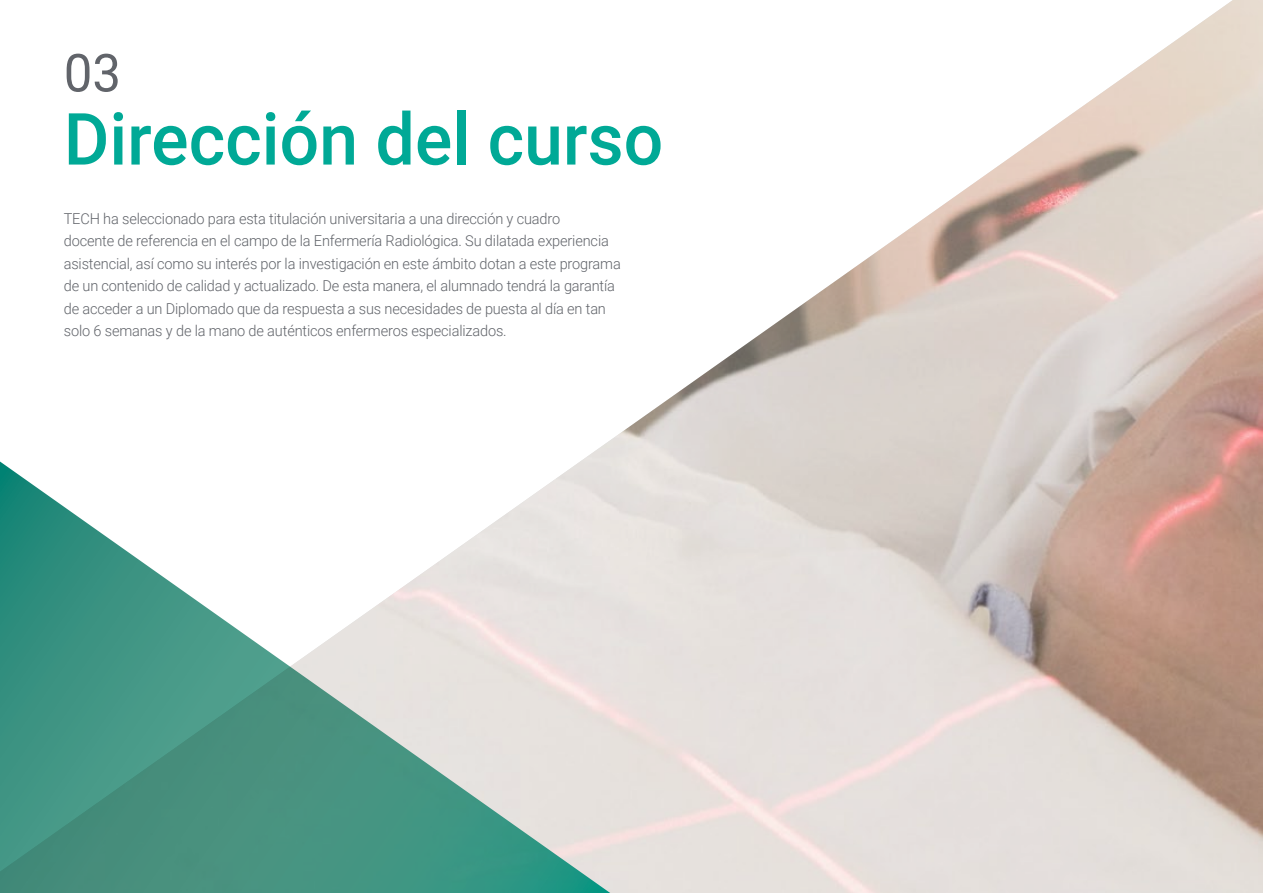
<style>
.page{position:relative;width:1263px;height:893px;background:#fff}
.page>*{position:absolute;margin:0;border:0;box-sizing:border-box;transform-origin:0 0}
.t1{font:500 72px "Roboto";color:#00a996}
.t2{font:52.5px "Roboto";color:#61646a}
.t3{font:300 15px/22.5px "Roboto";letter-spacing:-.01em;color:#61646a}
</style>
<div class="page">
<img style="left:602px;top:0;width:661px;height:893px">
<svg style="left:0;top:446px;width:640px;height:447px"></svg>
<h2 class="t2" style="left:64px;top:36px;width:59px">03</h2>
<h1 class="t1" style="left:64px;top:89px;width:601px">Dirección del curso</h1>
<p class="t3" style="left:64px;top:207px;width:558px">TECH ha seleccionado para esta titulación universitaria a una dirección y cuadro<br>docente de referencia en el campo de la Enfermería Radiológica. Su dilatada experiencia asistencial, así como su interés por la investigación en este ámbito dotan a este programa de un contenido de calidad y actualizado. De esta manera, el alumnado tendrá la garantía de acceder a un Diplomado que da respuesta a sus necesidades de puesta al día en tan solo 6 semanas y de la mano de auténticos enfermeros especializados.</p>
</div>
